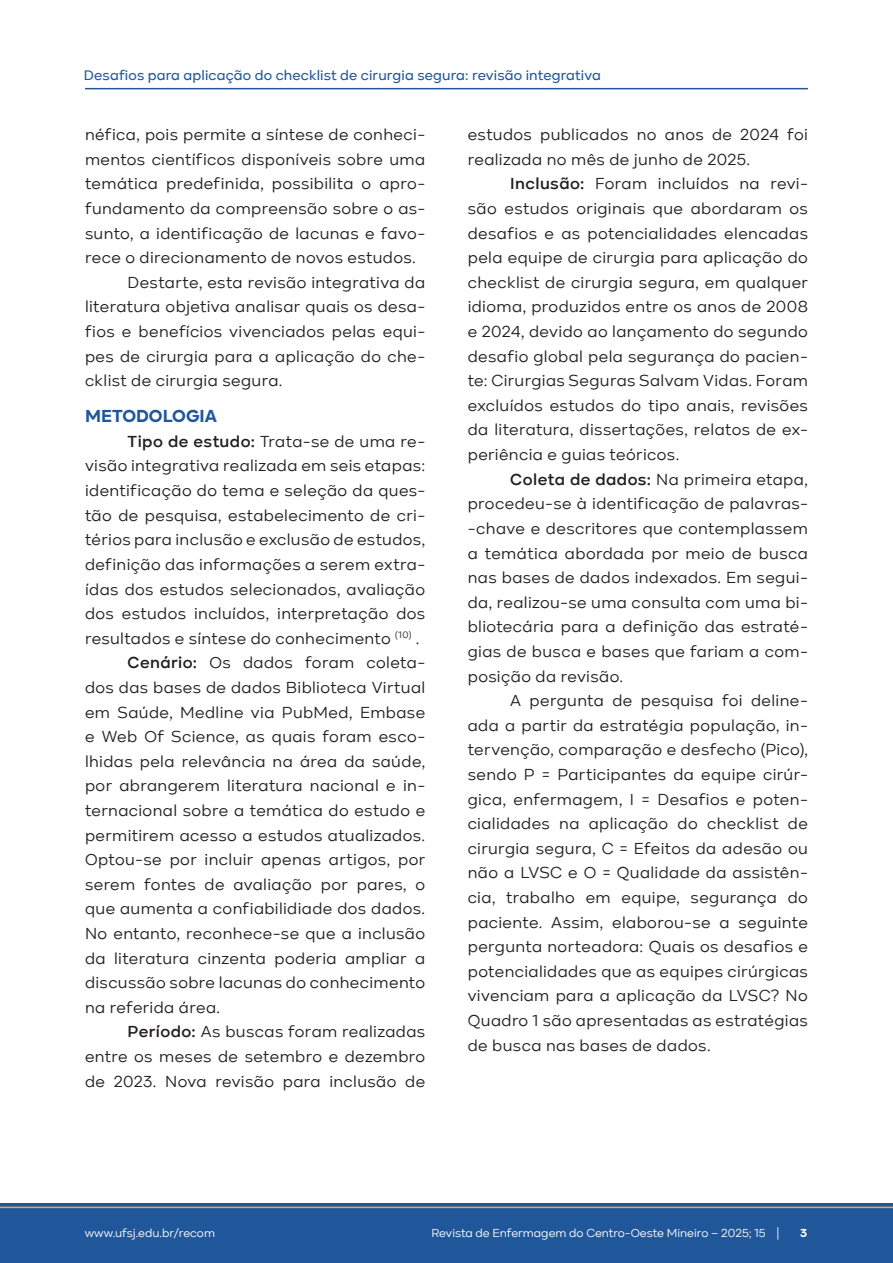
<style>
.page{position:relative;width:893px;height:1263px;background:#fff}
.page>*{position:absolute;margin:0;border:0;box-sizing:border-box;transform-origin:0 0}
.Tit_artigo{font:700 18px "Kinetika";color:#20579b}
.Texto_artigo{font:16.5px/24.6px "Kinetika";letter-spacing:.025em;color:#231f20;text-align:justify}
.t1{font:500 14.25px "Kinetika";letter-spacing:.01em;color:#20579b}
.t2{font:12px "Kinetika";color:#fff}
.t3{font:700 12px "Kinetika";color:#fff}
.s1{font-weight:600}
</style>
<div class="page">
<div style="left:0;top:1203px;width:893px;height:60px;background:#20579b"></div>
<hr style="left:0;top:1206px;width:893px;height:2px;background:#f9a42e">
<hr style="left:85px;top:88px;width:723px;height:1px;background:#20579b">
<p class="t1" style="left:84px;top:67px;width:519px">Desafios para aplicação do checklist de cirurgia segura: revisão integrativa</p>
<p class="Texto_artigo" style="left:85px;top:122px;width:342px">néfica, pois permite a síntese de conheci&shy;mentos científicos disponíveis sobre uma temática predefinida, possibilita o apro&shy;fundamento da compreensão sobre o as&shy;sunto, a identificação de lacunas e favo&shy;rece o direcionamento de novos estudos.</p>
<p class="Texto_artigo" style="left:85px;top:270px;width:342px;text-indent:43px">Destarte, esta revisão integrativa da literatura objetiva analisar quais os desa&shy;fios e benefícios vivenciados pelas equi&shy;pes de cirurgia para a aplicação do che&shy;cklist de cirurgia segura.</p>
<p class="Tit_artigo" style="left:85px;top:405px;width:134px">METODOLOGIA</p>
<p class="Texto_artigo" style="left:85px;top:429px;width:342px;text-indent:43px"><span class="s1">Tipo de estudo:</span> Trata-se de uma re&shy;visão integrativa realizada em seis etapas: identificação do tema e seleção da ques&shy;tão de pesquisa, estabelecimento de cri&shy;térios para inclusão e exclusão de estudos, definição das informações a serem extra&shy;ídas dos estudos selecionados, avaliação dos estudos incluídos, interpretação dos resultados e síntese do conhecimento <sup>(10)</sup> .</p>
<p class="Texto_artigo" style="left:85px;top:650px;width:342px;text-indent:43px"><span class="s1">Cenário:</span> Os dados foram coleta&shy;dos das bases de dados Biblioteca Virtual em Saúde, Medline via PubMed, Embase e Web Of Science, as quais foram esco&shy;lhidas pela relevância na área da saúde, por abrangerem literatura nacional e in&shy;ternacional sobre a temática do estudo e permitirem acesso a estudos atualizados.<br>Optou-se por incluir apenas artigos, por serem fontes de avaliação por pares, o que aumenta a confiabilidiade dos dados.<br>No entanto, reconhece-se que a inclusão da literatura cinzenta poderia ampliar a discussão sobre lacunas do conhecimento na referida área.</p>
<p class="Texto_artigo" style="left:85px;top:1019px;width:342px;text-indent:43px"><span class="s1">Período:</span> As buscas foram realizadas entre os meses de setembro e dezembro de 2023. Nova revisão para inclusão de</p>
<p class="Texto_artigo" style="left:468px;top:122px;width:342px">estudos publicados no anos de 2024 foi realizada no mês de junho de 2025.</p>
<p class="Texto_artigo" style="left:468px;top:172px;width:342px;text-indent:43px"><span class="s1">Inclusão:</span> Foram incluídos na revi&shy;são estudos originais que abordaram os desafios e as potencialidades elencadas pela equipe de cirurgia para aplicação do checklist de cirurgia segura, em qualquer idioma, produzidos entre os anos de 2008 e 2024, devido ao lançamento do segundo desafio global pela segurança do pacien&shy;te: Cirurgias Seguras Salvam Vidas. Foram excluídos estudos do tipo anais, revisões da literatura, dissertações, relatos de ex&shy;periência e guias teóricos.</p>
<p class="Texto_artigo" style="left:468px;top:467px;width:342px;text-indent:43px"><span class="s1">Coleta de dados:</span> Na primeira etapa, procedeu-se à identificação de palavras--chave e descritores que contemplassem a temática abordada por meio de busca nas bases de dados indexados. Em segui&shy;da, realizou-se uma consulta com uma bi&shy;bliotecária para a definição das estraté&shy;gias de busca e bases que fariam a com&shy;posição da revisão.</p>
<p class="Texto_artigo" style="left:468px;top:688px;width:342px;text-indent:43px">A pergunta de pesquisa foi deline&shy;ada a partir da estratégia população, in&shy;tervenção, comparação e desfecho (Pico), sendo P = Participantes da equipe cirúr&shy;gica, enfermagem, I = Desafios e poten&shy;cialidades na aplicação do checklist de cirurgia segura, C = Efeitos da adesão ou não a LVSC e O = Qualidade da assistên&shy;cia, trabalho em equipe, segurança do paciente. Assim, elaborou-se a seguinte pergunta norteadora: Quais os desafios e potencialidades que as equipes cirúrgicas vivenciam para a aplicação da LVSC? No Quadro 1 são apresentadas as estratégias de busca nas bases de dados.</p>
<p class="t2" style="left:85px;top:1226px;width:132px">www.ufsj.edu.br/recom</p>
<p class="t2" style="left:431px;top:1226px;width:349px">Revista de Enfermagem do Centro-Oeste Mineiro – 2025; 15 |</p>
<p class="t3" style="left:800px;top:1226px;width:9px">3</p>
</div>
